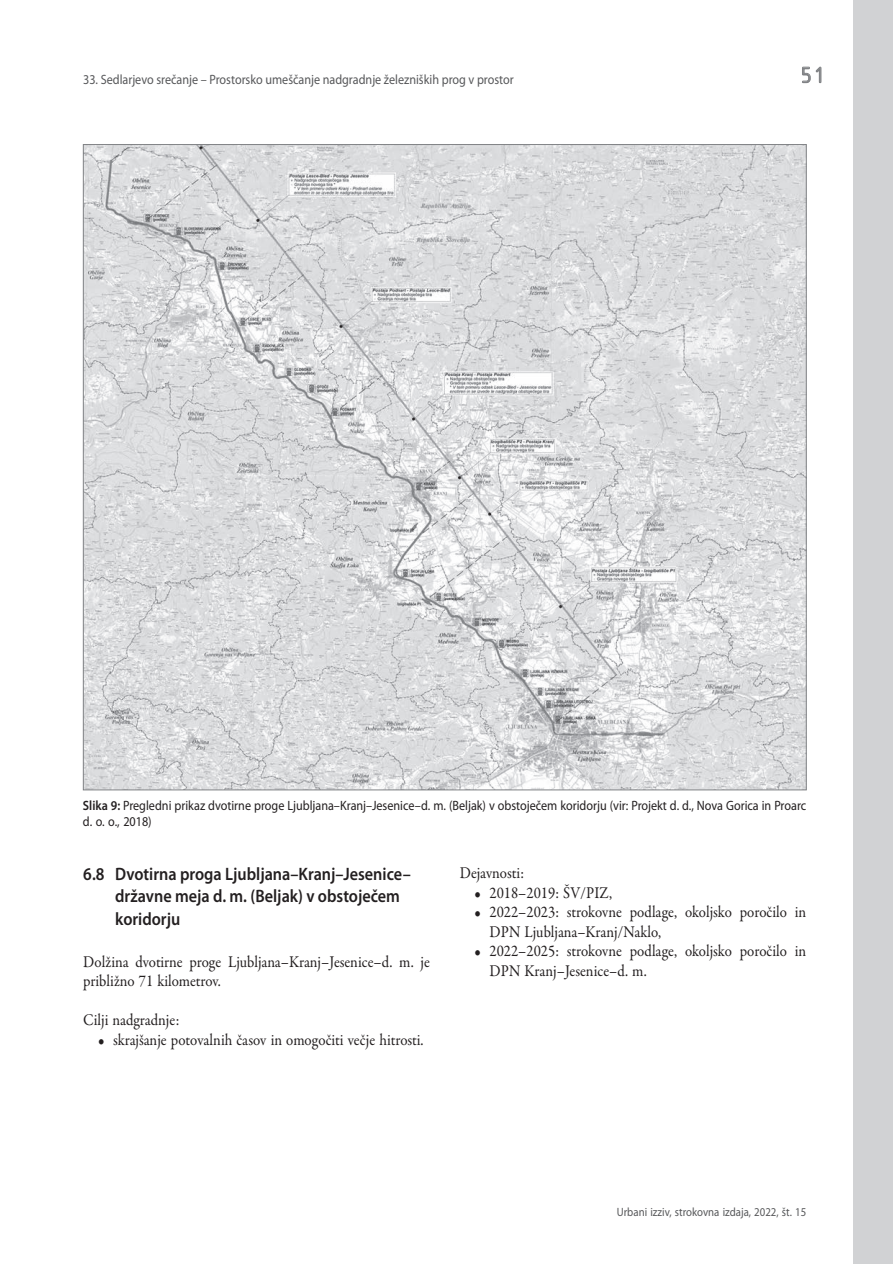
<style>
.page{position:relative;width:893px;height:1264px;background:#fff}
.page>*{position:absolute;margin:0;border:0;box-sizing:border-box;transform-origin:0 0}
.t1{font:24px "ISOCTEUR";color:#808285}
.t2{font:600 18px/22.5px "Myriad Pro";color:#231f20;scale:.9 1}
.t3{font:16.5px/19.5px "Garamond Premr Pro";color:#231f20;scale:.9 1}
.t4{font:13.5px/16.5px "Myriad Pro";color:#231f20;scale:.9 1}
.t5{font:13.5px "Myriad Pro";color:#57585a;scale:.9 1}
.t6{font:12px "Myriad Pro";color:#57585a;scale:.9 1}
.s1{font-weight:600}
</style>
<div class="page">
<svg style="left:802px;top:66px;width:20px;height:17px"></svg>
<div style="left:853px;top:0;width:40px;height:1263px;background:#d1d2d4"></div>
<img style="left:85px;top:146px;width:720px;height:642px">
<p class="t5" style="left:83px;top:72px;width:480px">33. Sedlarjevo srečanje – Prostorsko umeščanje nadgradnje železniških prog v prostor</p>
<h1 class="t1" style="left:798px;top:59px;width:31px">51</h1>
<p class="t4" style="left:83px;top:797px;width:805px"><span class="s1">Slika 9:</span> Pregledni prikaz dvotirne proge Ljubljana–Kranj–Jesenice–d. m. (Beljak) v obstoječem koridorju (vir: Projekt d. d., Nova Gorica in Proarc d. o. o., 2018)</p>
<p class="t2" style="left:115px;top:861px;width:330px;text-indent:-32px">6.8 Dvotirna proga Ljubljana–Kranj–Jesenice– državne meja d. m. (Beljak) v obstoječem koridorju</p>
<p class="t3" style="left:83px;top:952px;width:387px">Dolžina dvotirne proge Ljubljana–Kranj–Jesenice–d. m. je približno 71 kilometrov.</p>
<p class="t3" style="left:83px;top:1010px;width:108px">Cilji nadgradnje:</p>
<p class="t3" style="left:98px;top:1030px;width:363px">• skrajšanje potovalnih časov in omogočiti večje hitrosti.</p>
<p class="t3" style="left:460px;top:863px;width:73px">Dejavnosti:</p>
<p class="t3" style="left:474px;top:883px;width:154px">• 2018–2019: ŠV/PIZ,</p>
<p class="t3" style="left:489px;top:902px;width:353px;text-indent:-15px">• 2022–2023: strokovne podlage, okoljsko poročilo in<br>DPN Ljubljana–Kranj/Naklo,</p>
<p class="t3" style="left:489px;top:941px;width:353px;text-indent:-15px">• 2022–2025: strokovne podlage, okoljsko poročilo in<br>DPN Kranj–Jesenice–d. m.</p>
<p class="t6" style="left:617px;top:1204px;width:212px">Urbani izziv, strokovna izdaja, 2022, št. 15</p>
</div>
